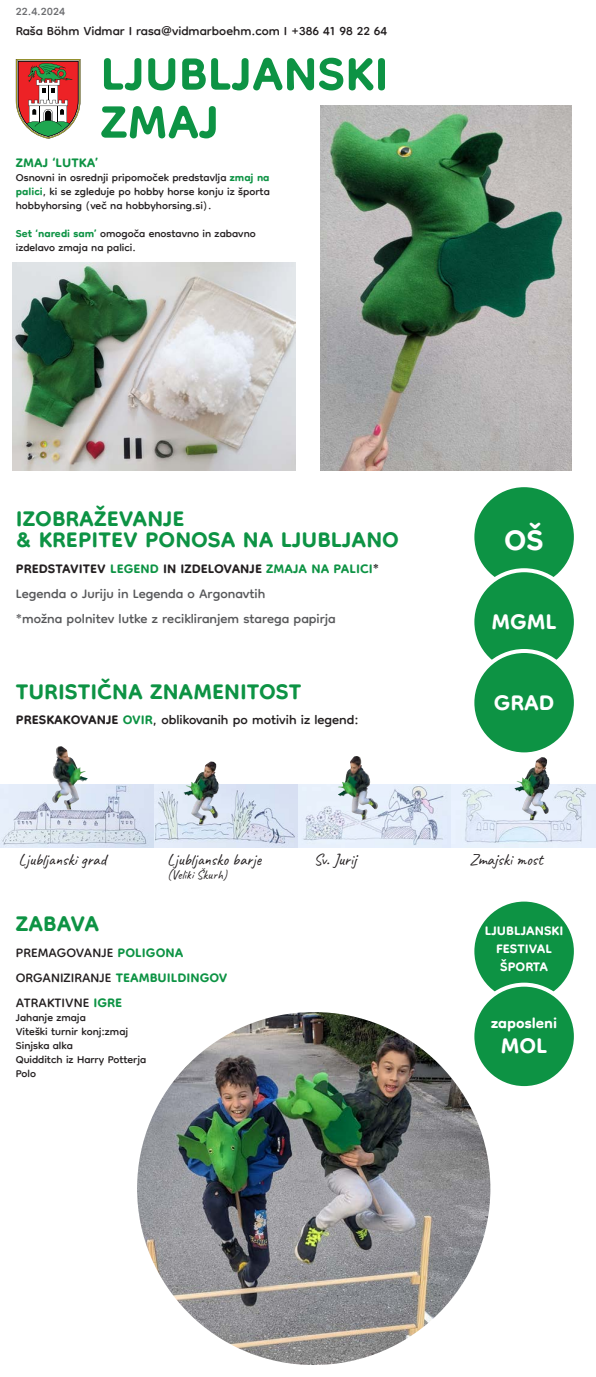
<style>
.page{position:relative;width:596px;height:1377px;background:#fff}
.page>*{position:absolute;margin:0;border:0;box-sizing:border-box;transform-origin:0 0}
.t1{font:700 77px "Dongle";color:#0d9344}
.t2{font:700 48px "Dongle";color:#fff}
.t3{font:700 36px "Dongle";color:#0d9344}
.t4{font:700 36px "Dongle";color:#fff}
.t5{font:700 24px "Dongle";color:#fff}
.t6{font:21px/25.2px "Dongle";color:#57585a}
.t7{font:21px/25.2px "Dongle";color:#231f20}
.t8{font:700 21px/18px "Dongle";color:#fff;text-align:center}
.t9{font:700 21px "Dongle";color:#0d9344}
.t10{font:20px "Dongle";color:#231f20}
.t11{font:18px "Dongle";color:#6c6d70}
.t12{font:17px/14px "Dongle";color:#231f20}
.t13{font:16.4px "Caveat";color:#231f20}
.t14{font:12.9px "Caveat";color:#231f20}
.s1{font-weight:700;color:#0d9344}
.s2{font-weight:700;color:#231f20}
.s3{color:#231f20}
.s4{font-weight:700}
</style>
<div class="page">
<img style="left:137px;top:1012px;width:353px;height:353px;border-radius:176px">
<svg style="left:16px;top:59px;width:64px;height:80px"></svg>
<img style="left:153px;top:784px;width:442px;height:63px">
<img style="left:0;top:784px;width:153px;height:63px">
<img style="left:13px;top:263px;width:282px;height:208px">
<div style="left:472px;top:485px;width:103px;height:103px;background:#0d9344;border-radius:50%"></div>
<div style="left:470px;top:483px;width:107px;height:107px;border:4px solid #fff;border-radius:50%"></div>
<div style="left:472px;top:570px;width:103px;height:103px;background:#0d9344;border-radius:50%"></div>
<div style="left:470px;top:568px;width:107px;height:107px;border:4px solid #fff;border-radius:50%"></div>
<div style="left:472px;top:899px;width:103px;height:104px;background:#0d9344;border-radius:50%"></div>
<div style="left:470px;top:897px;width:107px;height:108px;border:4px solid #fff;border-radius:50%"></div>
<div style="left:472px;top:984px;width:103px;height:104px;background:#0d9344;border-radius:50%"></div>
<div style="left:470px;top:982px;width:107px;height:108px;border:4px solid #fff;border-radius:50%"></div>
<div style="left:472px;top:651px;width:103px;height:103px;background:#0d9344;border-radius:50%"></div>
<div style="left:470px;top:649px;width:107px;height:107px;border:4px solid #fff;border-radius:50%"></div>
<img style="left:320px;top:106px;width:251px;height:365px">
<img style="left:183px;top:761px;width:35px;height:63px">
<img style="left:514px;top:757px;width:35px;height:63px">
<img style="left:52px;top:746px;width:36px;height:64px">
<img style="left:337px;top:756px;width:40px;height:64px">
<p class="t11" style="left:16px;top:2px;width:51px">22.4.2024</p>
<p class="t10" style="left:16px;top:20px;width:372px">Raša Böhm Vidmar I rasa@vidmarboehm.com I +386 41 98 22 64</p>
<h1 class="t1" style="left:100px;top:33px;width:290px">LJUBLJANSKI</h1>
<h1 class="t1" style="left:100px;top:81px;width:120px">ZMAJ</h1>
<p class="t9" style="left:16px;top:151px;width:84px">ZMAJ ‘LUTKA’</p>
<p class="t12" style="left:16px;top:172px;width:255px;text-align:justify">Osnovni in osrednji pripomoček predstavlja <span class="s1">zmaj na palici</span>, ki se zgleduje po hobby horse konju iz športa hobbyhorsing (več na hobbyhorsing.si).</p>
<p class="t12" style="left:16px;top:228px;width:241px"><span class="s1">Set ‘naredi sam’</span> omogoča enostavno in zabavno izdelavo zmaja na palici.</p>
<h3 class="t3" style="left:16px;top:500px;width:170px">IZOBRAŽEVANJE</h3>
<h3 class="t3" style="left:16px;top:521px;width:384px">&amp; KREPITEV PONOSA NA LJUBLJANO</h3>
<p class="t6" style="left:16px;top:557px;width:364px"><span class="s2">PREDSTAVITEV</span> <span class="s1">LEGEND</span> <span class="s2">IN IZDELOVANJE</span> <span class="s1">ZMAJA NA PALICI</span><span class="s3">*<br></span>Legenda o Juriju in Legenda o Argonavtih<br>*možna polnitev lutke z recikliranjem starega papirja</p>
<h3 class="t3" style="left:16px;top:672px;width:287px">TURISTIČNA ZNAMENITOST</h3>
<p class="t7" style="left:16px;top:709px;width:344px"><span class="s4">PRESKAKOVANJE</span> <span class="s1">OVIR</span>, oblikovanih po motivih iz legend:</p>
<h2 class="t2" style="left:504px;top:515px;width:41px">OŠ</h2>
<h3 class="t4" style="left:491px;top:602px;width:67px">MGML</h3>
<h3 class="t4" style="left:493px;top:683px;width:62px">GRAD</h3>
<p class="t13" style="left:19px;top:849px;width:89px">Ljubljanski grad</p>
<p class="t13" style="left:167px;top:849px;width:95px">Ljubljansko barje</p>
<p class="t14" style="left:167px;top:866px;width:61px">(Veliki Škurh)</p>
<h3 class="t3" style="left:16px;top:905px;width:85px">ZABAVA</h3>
<p class="t7" style="left:16px;top:941px;width:213px">PREMAGOVANJE <span class="s1">POLIGONA<br></span>ORGANIZIRANJE <span class="s1">TEAMBUILDINGOV<br></span>ATRAKTIVNE <span class="s1">IGRE</span></p>
<p class="t12" style="left:16px;top:1012px;width:132px">Jahanje zmaja<br>Viteški turnir konj:zmaj<br>Sinjska alka<br>Quidditch iz Harry Potterja<br>Polo</p>
<p class="t13" style="left:313px;top:849px;width:44px">Sv. Jurij</p>
<p class="t13" style="left:469px;top:849px;width:75px">Zmajski most</p>
<p class="t8" style="left:484px;top:923px;width:80px">LJUBLJANSKI<br>FESTIVAL<br>ŠPORTA</p>
<h3 class="t5" style="left:491px;top:1010px;width:67px">zaposleni</h3>
<h3 class="t4" style="left:500px;top:1026px;width:48px">MOL</h3>
</div>
